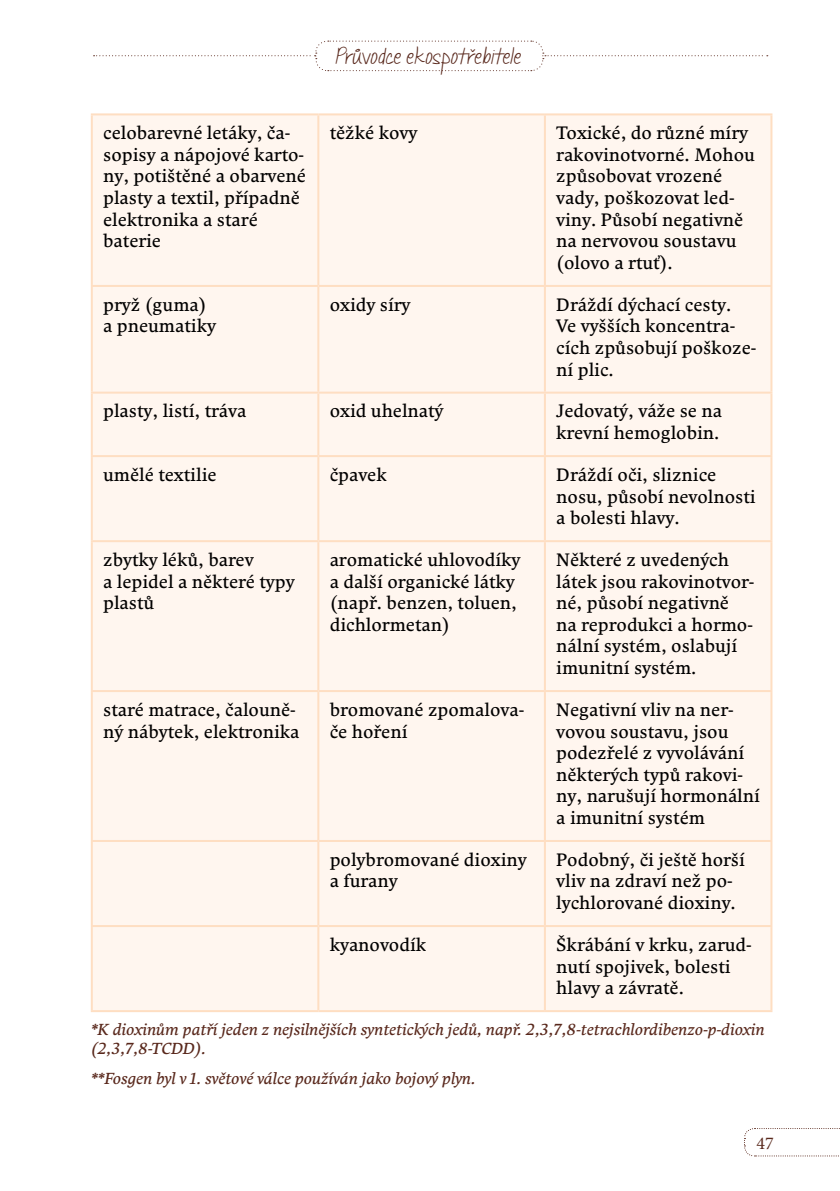
<style>
.page{position:relative;width:840px;height:1191px;background:#fff}
.page>*{position:absolute;margin:0;border:0;box-sizing:border-box;transform-origin:0 0}
.t1{font:18px/21.6px "Comenia Serif Pro";color:#000}
.t2{font:18px "Janda Quick Note";color:#59281c}
.t3{font:18px "Minion Pro";color:#59281c}
.t4{font:italic 16px/19.2px "Comenia Serif Pro";color:#59281c}
</style>
<div class="page">
<svg style="left:93px;top:40px;width:674px;height:32px"></svg>
<svg style="left:744px;top:1128px;width:96px;height:29px"></svg>
<div style="left:93px;top:115px;width:677px;height:895px;background:#fff6ef"></div>
<hr style="left:91px;top:113px;width:227px;height:2px;background:#fedec2">
<hr style="left:318px;top:113px;width:226px;height:2px;background:#fedec2">
<hr style="left:317px;top:115px;width:2px;height:170px;background:#fedec2">
<hr style="left:544px;top:113px;width:228px;height:2px;background:#fedec2">
<hr style="left:543px;top:115px;width:2px;height:170px;background:#fedec2">
<hr style="left:91px;top:285px;width:227px;height:2px;background:#fedec2">
<hr style="left:318px;top:285px;width:226px;height:2px;background:#fedec2">
<hr style="left:317px;top:287px;width:2px;height:104px;background:#fedec2">
<hr style="left:544px;top:285px;width:228px;height:2px;background:#fedec2">
<hr style="left:543px;top:287px;width:2px;height:104px;background:#fedec2">
<hr style="left:91px;top:391px;width:227px;height:2px;background:#fedec2">
<hr style="left:318px;top:391px;width:226px;height:2px;background:#fedec2">
<hr style="left:317px;top:393px;width:2px;height:62px;background:#fedec2">
<hr style="left:544px;top:391px;width:228px;height:2px;background:#fedec2">
<hr style="left:543px;top:393px;width:2px;height:62px;background:#fedec2">
<hr style="left:91px;top:455px;width:227px;height:2px;background:#fedec2">
<hr style="left:318px;top:455px;width:226px;height:2px;background:#fedec2">
<hr style="left:317px;top:457px;width:2px;height:83px;background:#fedec2">
<hr style="left:544px;top:455px;width:228px;height:2px;background:#fedec2">
<hr style="left:543px;top:457px;width:2px;height:83px;background:#fedec2">
<hr style="left:91px;top:540px;width:227px;height:2px;background:#fedec2">
<hr style="left:318px;top:540px;width:226px;height:2px;background:#fedec2">
<hr style="left:317px;top:542px;width:2px;height:148px;background:#fedec2">
<hr style="left:544px;top:540px;width:228px;height:2px;background:#fedec2">
<hr style="left:543px;top:542px;width:2px;height:148px;background:#fedec2">
<hr style="left:91px;top:690px;width:227px;height:2px;background:#fedec2">
<hr style="left:318px;top:690px;width:226px;height:2px;background:#fedec2">
<hr style="left:317px;top:692px;width:2px;height:148px;background:#fedec2">
<hr style="left:544px;top:690px;width:228px;height:2px;background:#fedec2">
<hr style="left:543px;top:692px;width:2px;height:148px;background:#fedec2">
<hr style="left:91px;top:840px;width:227px;height:2px;background:#fedec2">
<hr style="left:318px;top:840px;width:226px;height:2px;background:#fedec2">
<hr style="left:317px;top:842px;width:2px;height:83px;background:#fedec2">
<hr style="left:544px;top:840px;width:228px;height:2px;background:#fedec2">
<hr style="left:543px;top:842px;width:2px;height:83px;background:#fedec2">
<hr style="left:91px;top:925px;width:227px;height:2px;background:#fedec2">
<hr style="left:318px;top:925px;width:226px;height:2px;background:#fedec2">
<hr style="left:317px;top:927px;width:2px;height:83px;background:#fedec2">
<hr style="left:544px;top:925px;width:228px;height:2px;background:#fedec2">
<hr style="left:543px;top:927px;width:2px;height:83px;background:#fedec2">
<hr style="left:91px;top:1010px;width:227px;height:2px;background:#fedec2">
<hr style="left:318px;top:1010px;width:226px;height:2px;background:#fedec2">
<hr style="left:544px;top:1010px;width:228px;height:2px;background:#fedec2">
<hr style="left:91px;top:115px;width:2px;height:170px;background:#fedec2">
<hr style="left:770px;top:115px;width:2px;height:170px;background:#fedec2">
<hr style="left:91px;top:287px;width:2px;height:104px;background:#fedec2">
<hr style="left:770px;top:287px;width:2px;height:104px;background:#fedec2">
<hr style="left:91px;top:393px;width:2px;height:62px;background:#fedec2">
<hr style="left:770px;top:393px;width:2px;height:62px;background:#fedec2">
<hr style="left:91px;top:457px;width:2px;height:83px;background:#fedec2">
<hr style="left:770px;top:457px;width:2px;height:83px;background:#fedec2">
<hr style="left:91px;top:542px;width:2px;height:148px;background:#fedec2">
<hr style="left:770px;top:542px;width:2px;height:148px;background:#fedec2">
<hr style="left:91px;top:692px;width:2px;height:148px;background:#fedec2">
<hr style="left:770px;top:692px;width:2px;height:148px;background:#fedec2">
<hr style="left:91px;top:842px;width:2px;height:83px;background:#fedec2">
<hr style="left:770px;top:842px;width:2px;height:83px;background:#fedec2">
<hr style="left:91px;top:927px;width:2px;height:83px;background:#fedec2">
<hr style="left:770px;top:927px;width:2px;height:83px;background:#fedec2">
<p class="t2" style="left:335px;top:47px;width:187px">Průvodce ekospotřebitele</p>
<p class="t1" style="left:103px;top:122px;width:204px">celobarevné letáky, ča&shy;sopisy a nápojové karto&shy;ny, potištěné a obarvené plasty a textil, případně elektronika a staré baterie</p>
<p class="t1" style="left:329px;top:122px;width:89px">těžké kovy</p>
<p class="t1" style="left:556px;top:122px;width:200px">Toxické, do různé míry rakovinotvorné. Mohou způsobovat vrozené vady, poškozovat led&shy;viny. Působí negativně na nervovou soustavu (olovo a rtuť).</p>
<p class="t1" style="left:103px;top:293px;width:114px">pryž (guma) a pneumatiky</p>
<p class="t1" style="left:329px;top:293px;width:82px">oxidy síry</p>
<p class="t1" style="left:556px;top:293px;width:201px">Dráždí dýchací cesty.<br>Ve vyšších koncentra&shy;cích způsobují poškoze&shy;ní plic.</p>
<p class="t1" style="left:103px;top:400px;width:145px">plasty, listí, tráva</p>
<p class="t1" style="left:329px;top:400px;width:115px">oxid uhelnatý</p>
<p class="t1" style="left:556px;top:400px;width:167px">Jedovatý, váže se na krevní hemoglobin.</p>
<p class="t1" style="left:103px;top:463px;width:115px">umělé textilie</p>
<p class="t1" style="left:329px;top:463px;width:59px">čpavek</p>
<p class="t1" style="left:556px;top:463px;width:201px">Dráždí oči, sliznice nosu, působí nevolnosti a bolesti hlavy.</p>
<p class="t1" style="left:103px;top:549px;width:193px">zbytky léků, barev<br>a lepidel a některé typy plastů</p>
<p class="t1" style="left:329px;top:549px;width:192px">aromatické uhlovodíky a další organické látky (např. benzen, toluen, dichlormetan)</p>
<p class="t1" style="left:556px;top:549px;width:200px">Některé z uvedených látek jsou rakovinotvor&shy;né, působí negativně<br>na reprodukci a hormo&shy;nální systém, oslabují imunitní systém.</p>
<p class="t1" style="left:103px;top:698px;width:198px">staré matrace, čalouně&shy;ný nábytek, elektronika</p>
<p class="t1" style="left:329px;top:698px;width:196px">bromované zpomalova&shy;če hoření</p>
<p class="t1" style="left:556px;top:698px;width:205px">Negativní vliv na ner&shy;vovou soustavu, jsou podezřelé z vyvolávání některých typů rakovi&shy;ny, narušují hormonální a imunitní systém</p>
<p class="t1" style="left:329px;top:848px;width:198px">polybromované dioxiny a furany</p>
<p class="t1" style="left:556px;top:848px;width:190px">Podobný, či ještě horší vliv na zdraví než po&shy;lychlorované dioxiny.</p>
<p class="t1" style="left:329px;top:933px;width:98px">kyanovodík</p>
<p class="t1" style="left:556px;top:933px;width:197px">Škrábání v krku, zarud&shy;nutí spojivek, bolesti hlavy a závratě.</p>
<p class="t4" style="left:91px;top:1019px;width:675px">*K dioxinům patří jeden z nejsilnějších syntetických jedů, např. 2,3,7,8-tetrachlordibenzo-p-dioxin (2,3,7,8-TCDD).</p>
<p class="t4" style="left:91px;top:1069px;width:386px">**Fosgen byl v 1. světové válce používán jako bojový plyn.</p>
<p class="t3" style="left:756px;top:1132px;width:19px">47</p>
</div>
